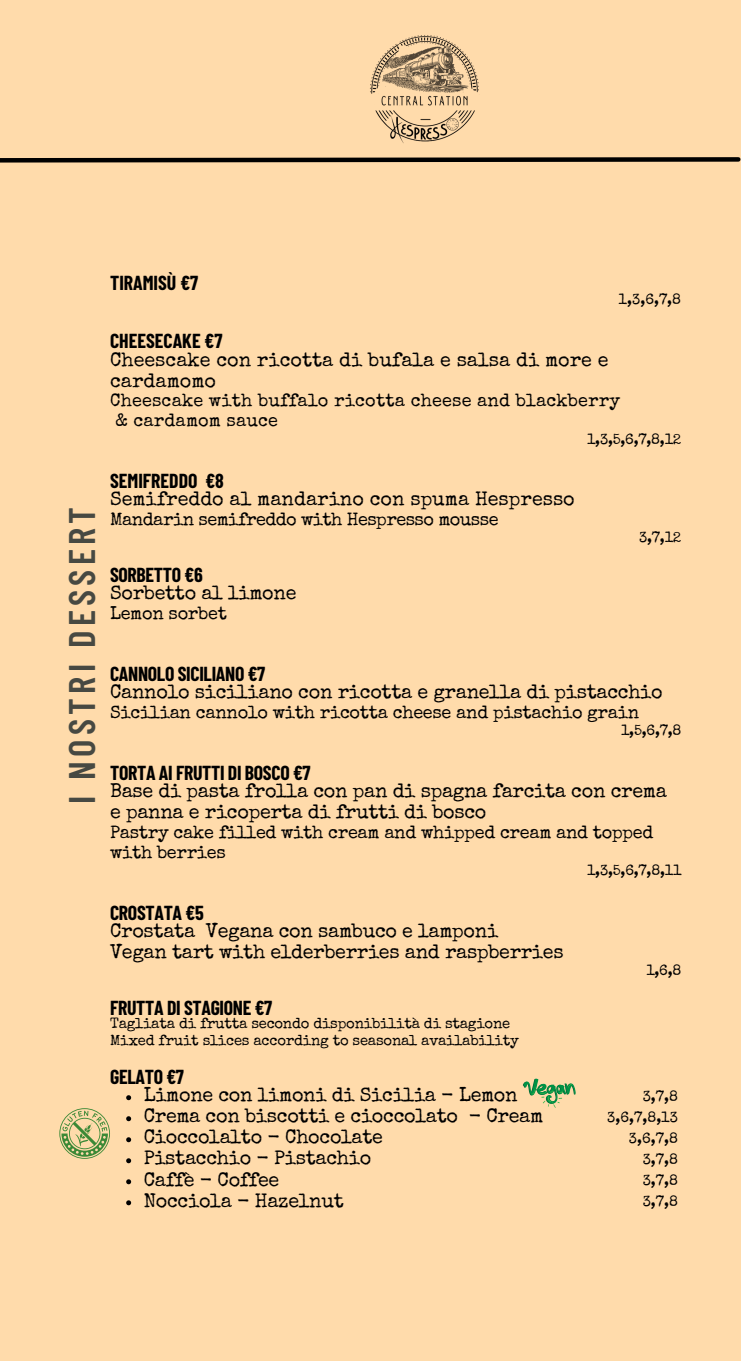
<style>
.page{position:relative;width:741px;height:1361px;background:#fff}
.page>*{position:absolute;margin:0;border:0;box-sizing:border-box;transform-origin:0 0}
.t1{font:600 36.9px "Barlow Condensed";letter-spacing:.115em;color:#474942}
.t2{font:19.8px/21px "Special Elite";letter-spacing:-.015em;color:#000}
.t3{font:700 19.8px "Barlow Condensed";letter-spacing:-.015em;color:#000}
.t4{font:18.15px/19.8px "Special Elite";letter-spacing:-.015em;color:#000}
.t5{font:18.15px/19.8px "Special Elite";letter-spacing:.01em;color:#000}
.t6{font:14.85px/16px "Special Elite";letter-spacing:-.015em;color:#000}
</style>
<div class="page">
<div style="left:0;top:0;width:740px;height:1360px;background:#ffdbab"></div>
<img style="left:370px;top:35px;width:109px;height:108px">
<svg style="left:0;top:157px;width:740px;height:6px;background:#3f362a"></svg>
<svg style="left:59px;top:1108px;width:51px;height:50px"></svg>
<svg style="left:522px;top:1078px;width:53px;height:29px"></svg>
<svg style="left:126px;top:1095px;width:5px;height:4px"></svg>
<svg style="left:126px;top:1116px;width:5px;height:4px"></svg>
<svg style="left:126px;top:1137px;width:5px;height:4px"></svg>
<svg style="left:126px;top:1158px;width:5px;height:4px"></svg>
<svg style="left:126px;top:1179px;width:5px;height:5px"></svg>
<svg style="left:126px;top:1200px;width:5px;height:5px"></svg>
<h1 class="t1" style="left:58px;top:804px;width:299px;rotate:-90deg">I NOSTRI DESSERT</h1>
<p class="t3" style="left:110px;top:270px;width:90px">TIRAMISÙ €7</p>
<p class="t6" style="left:618px;top:293px;width:64px">1,3,6,7,8</p>
<p class="t3" style="left:110px;top:328px;width:114px">CHEESECAKE €7</p>
<p class="t2" style="left:110px;top:351px;width:499px">Cheescake con ricotta di bufala e salsa di more e cardamomo</p>
<p class="t5" style="left:115px;top:393px;width:506px;text-indent:-5px">Cheescake with buffalo ricotta cheese and blackberry &amp; cardamom sauce</p>
<p class="t6" style="left:586px;top:432px;width:96px">1,3,5,6,7,8,12</p>
<p class="t3" style="left:110px;top:468px;width:115px">SEMIFREDDO €8</p>
<p class="t2" style="left:110px;top:490px;width:466px">Semifreddo al mandarino con spuma Hespresso</p>
<p class="t4" style="left:110px;top:511px;width:390px">Mandarin semifreddo with Hespresso mousse</p>
<p class="t6" style="left:639px;top:531px;width:44px">3,7,12</p>
<p class="t3" style="left:110px;top:562px;width:94px">SORBETTO €6</p>
<p class="t2" style="left:110px;top:584px;width:188px">Sorbetto al limone</p>
<p class="t4" style="left:110px;top:605px;width:118px">Lemon sorbet</p>
<p class="t3" style="left:110px;top:661px;width:157px">CANNOLO SICILIANO €7</p>
<p class="t2" style="left:110px;top:683px;width:554px">Cannolo siciliano con ricotta e granella di pistacchio</p>
<p class="t4" style="left:110px;top:704px;width:530px">Sicilian cannolo with ricotta cheese and pistachio grain</p>
<p class="t6" style="left:620px;top:724px;width:62px">1,5,6,7,8</p>
<p class="t3" style="left:110px;top:760px;width:202px">TORTA AI FRUTTI DI BOSCO €7</p>
<p class="t2" style="left:110px;top:782px;width:558px">Base di pasta frolla con pan di spagna farcita con crema e panna e ricoperta di frutti di bosco</p>
<p class="t4" style="left:110px;top:824px;width:544px">Pastry cake filled with cream and whipped cream and topped with berries</p>
<p class="t6" style="left:586px;top:863px;width:96px">1,3,5,6,7,8,11</p>
<p class="t3" style="left:110px;top:899px;width:95px">CROSTATA €5</p>
<p class="t2" style="left:110px;top:922px;width:455px">Crostata Vegana con sambuco e lamponi<br>Vegan tart with elderberries and raspberries</p>
<p class="t6" style="left:646px;top:964px;width:37px">1,6,8</p>
<p class="t3" style="left:110px;top:994px;width:164px">FRUTTA DI STAGIONE €7</p>
<p class="t6" style="left:110px;top:1017px;width:410px">Tagliata di frutta secondo disponibilità di stagione<br>Mixed fruit slices according to seasonal availability</p>
<p class="t3" style="left:110px;top:1064px;width:75px">GELATO €7</p>
<p class="t2" style="left:144px;top:1086px;width:401px">Limone con limoni di Sicilia - Lemon<br>Crema con biscotti e cioccolato - Cream<br>Cioccolalto - Chocolate<br>Pistacchio - Pistachio<br>Caffè - Coffee<br>Nocciola - Hazelnut</p>
<p class="t6" style="left:642px;top:1089px;width:37px">3,7,8</p>
<p class="t6" style="left:607px;top:1110px;width:72px">3,6,7,8,13</p>
<p class="t6" style="left:628px;top:1131px;width:51px">3,6,7,8</p>
<p class="t6" style="left:642px;top:1152px;width:37px">3,7,8</p>
<p class="t6" style="left:642px;top:1173px;width:37px">3,7,8</p>
<p class="t6" style="left:642px;top:1194px;width:37px">3,7,8</p>
</div>
